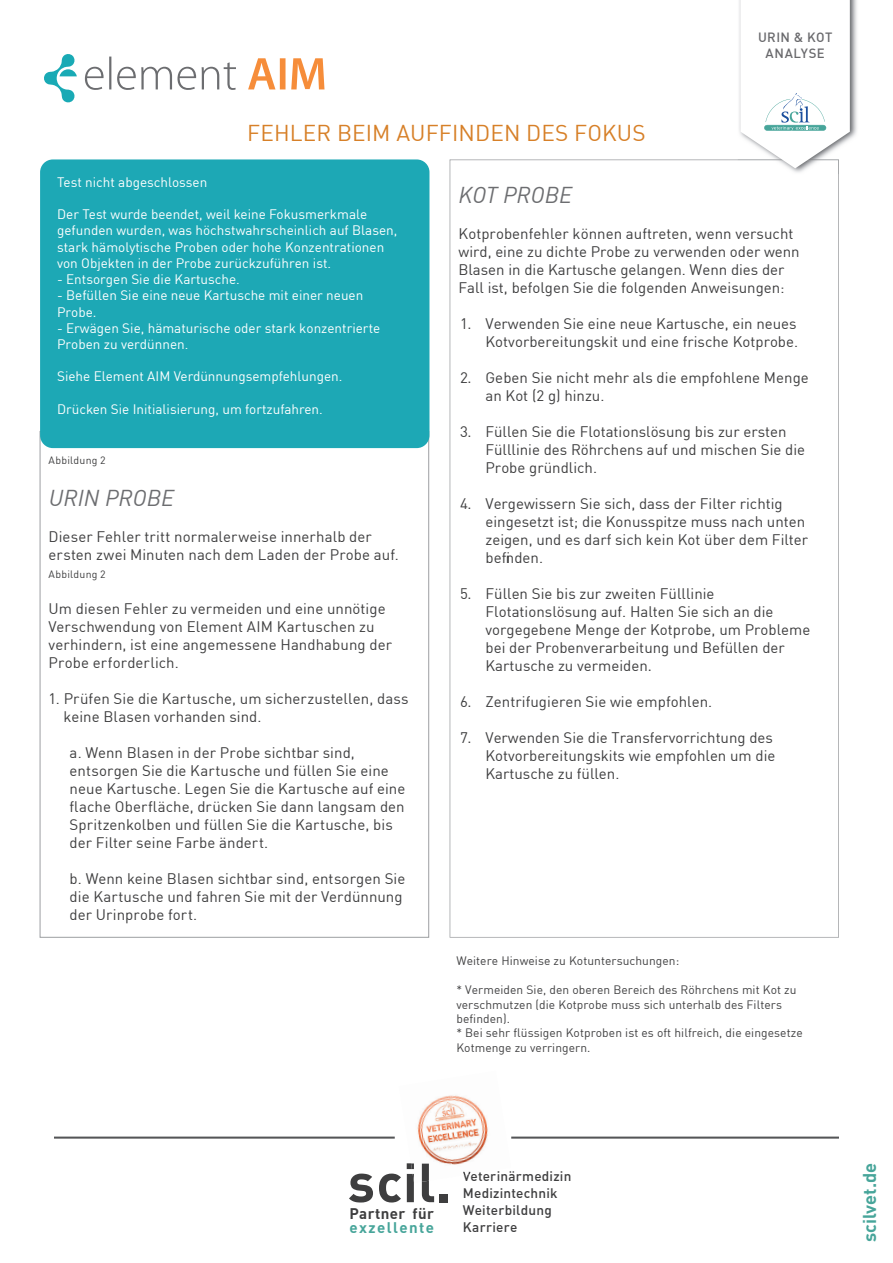
<style>
.page{position:relative;width:893px;height:1263px;background:#fff}
.page>*{position:absolute;margin:0;border:0;box-sizing:border-box;transform-origin:0 0}
.t1{font:700 54.3px "DIN";color:#3e3e3f}
.t2{font:22.5px "DIN Pro";letter-spacing:.005em;color:#d78028}
.t3{font:italic 22.5px "DIN Pro";letter-spacing:.005em;color:#6c6d70}
.t4{font:700 18.15px "DIN";color:#47a59a}
.t5{font:15px/18px "DIN Pro";letter-spacing:.005em;color:#3e3e3f}
.t6{font:15px/18px "DIN";color:#3e3e3f}
.t7{font:700 15px "DIN";letter-spacing:.03em;color:#3e3e3f}
.t8{font:700 15px "DIN";letter-spacing:.09em;color:#47a59a}
.t9{font:13.5px/16.2px "DIN Pro";color:#fff}
.t10{font:13.5px/16.2px "DIN";color:#fff}
.t11{font:500 13.5px/17px "DIN";letter-spacing:.015em;color:#3e3e3f}
.t12{font:500 13.2px/15.6px "DIN";letter-spacing:.035em;color:#69696c;text-align:center}
.t13{font:12px/14.4px "DIN";letter-spacing:.005em;color:#414142}
.t14{font:10.5px "DIN Pro";letter-spacing:.02em;color:#3e3e3f}
.s1{font-family:"DIN Pro"}
.s2{font-family:"DIN"}
</style>
<div class="page">
<svg style="left:248px;top:58px;width:76px;height:31px"></svg>
<svg style="left:44px;top:54px;width:33px;height:49px"></svg>
<svg style="left:85px;top:57px;width:151px;height:33px"></svg>
<svg style="left:450px;top:159px;width:389px;height:779px"></svg>
<img style="left:739px;top:0;width:118px;height:139px">
<img style="left:738px;top:159px;width:101px;height:15px">
<svg style="left:740px;top:0;width:110px;height:168px"></svg>
<hr style="left:54px;top:1136px;width:341px;height:2px;background:#545557">
<hr style="left:511px;top:1136px;width:328px;height:2px;background:#545557">
<img style="left:417px;top:1095px;width:71px;height:81px">
<img style="left:411px;top:1163px;width:41px;height:19px">
<img style="left:463px;top:1172px;width:23px;height:3px">
<div style="left:40px;top:159px;width:389px;height:289px;background:#1da8b5;border-radius:13px"></div>
<h2 class="t2" style="left:247px;top:115px;width:400px">FEHLER BEIM AUFFINDEN DES FOKUS</h2>
<p class="t12" style="left:758px;top:29px;width:76px">URIN &amp; KOT<br>ANALYSE</p>
<p class="t9" style="left:57px;top:173px;width:152px">Test nicht abgeschlossen</p>
<p class="t9" style="left:57px;top:205px;width:342px">Der Test wurde beendet, weil keine Fokusmerkmale gefunden wurden, was höchstwahrscheinlich auf Blasen,</p>
<p class="t10" style="left:57px;top:239px;width:329px">stark hämolytische Proben <span class="s1">oder hohe Konzentrationen</span></p>
<p class="t9" style="left:57px;top:254px;width:276px">von Objekten in der Probe zurückzuführen ist.</p>
<p class="t9" style="left:57px;top:270px;width:184px">- Entsorgen Sie die Kartusche.</p>
<p class="t10" style="left:57px;top:287px;width:308px"><span class="s1">-</span> Befüllen Sie eine neue Kartusche mit einer neuen<br>Probe.</p>
<p class="t9" style="left:57px;top:319px;width:325px">- Erwägen Sie, hämaturische oder stark konzentrierte<br>Proben zu verdünnen.</p>
<p class="t9" style="left:57px;top:367px;width:287px">Siehe Element AIM Verdünnungsempfehlungen.</p>
<p class="t9" style="left:57px;top:400px;width:267px">Drücken Sie Initialisierung, um fortzufahren.</p>
<p class="t14" style="left:49px;top:452px;width:59px">Abbildung 2</p>
<h2 class="t3" style="left:49px;top:481px;width:127px">URIN PROBE</h2>
<p class="t5" style="left:49px;top:526px;width:352px">Dieser Fehler tritt normalerweise innerhalb der ersten zwei Minuten nach dem Laden der Probe auf.</p>
<p class="t14" style="left:49px;top:566px;width:59px">Abbildung 2</p>
<p class="t5" style="left:49px;top:598px;width:345px">Um diesen Fehler zu vermeiden und eine unnötige Verschwendung von Element AIM Kartuschen zu verhindern, ist eine angemessene Handhabung der Probe erforderlich.</p>
<p class="t5" style="left:64px;top:688px;width:347px;text-indent:-15px">1. Prüfen Sie die Kartusche, um sicherzustellen, dass keine Blasen vorhanden sind.</p>
<p class="t5" style="left:70px;top:742px;width:337px">a. Wenn Blasen in der Probe sichtbar sind, entsorgen Sie die Kartusche und füllen Sie eine neue Kartusche. Legen Sie die Kartusche auf eine flache Oberfläche, drücken Sie dann langsam den Spritzenkolben und füllen Sie die Kartusche, bis der Filter seine Farbe ändert.</p>
<p class="t5" style="left:70px;top:868px;width:337px">b. Wenn keine Blasen sichtbar sind, entsorgen Sie die Kartusche und fahren Sie mit der Verdünnung der Urinprobe fort.</p>
<h2 class="t3" style="left:459px;top:178px;width:115px">KOT PROBE</h2>
<p class="t5" style="left:458px;top:224px;width:343px">Kotprobenfehler können auftreten, wenn versucht wird, eine zu dichte Probe zu verwenden oder wenn Blasen in <span class="s2">die</span> Kartusche gelangen. Wenn dies der Fall ist, befolgen Sie die folgenden Anweisungen:</p>
<p class="t5" style="left:460px;top:314px;width:339px;text-align:right"><span class="s2">1.</span> Verwenden Sie eine neue Kartusche, ein neues<br>Kotvorbereitungskit und eine frische Kotprobe.</p>
<p class="t5" style="left:485px;top:368px;width:325px;text-indent:-25px"><span class="s2">2.</span> Geben Sie nicht mehr als die empfohlene Menge an Kot (2 g) hinzu.</p>
<p class="t5" style="left:485px;top:422px;width:321px;text-indent:-25px"><span class="s2">3.</span> Füllen Sie die Flotationslösung bis zur ersten<br>Fülllinie <span class="s2">des Röhrchens</span> auf und mischen Sie die<br>Probe gründlich.</p>
<p class="t5" style="left:485px;top:494px;width:324px;text-indent:-25px"><span class="s2">4.</span> Vergewissern Sie sich, dass der Filter richtig eingesetzt ist; die Konusspitze muss nach unten zeigen, und es darf sich kein Kot über dem Filter befinden.</p>
<p class="t6" style="left:485px;top:585px;width:326px;text-indent:-25px">5. Füllen Sie bis zur zweiten Fülllinie Flotationslösung auf<span class="s1">.</span> Halten Sie sich an die vorgegebene Menge der Kotprobe, um Probleme bei der Probenverarbeitung und Befüllen der Kartusche zu vermeiden.</p>
<p class="t5" style="left:460px;top:692px;width:254px"><span class="s2">6.</span> Zentrifugieren Sie wie empfohlen.</p>
<p class="t5" style="left:485px;top:728px;width:291px;text-indent:-25px"><span class="s2">7.</span> Verwenden Sie die Transfervorrichtung des<br>Kotvorbereitungskits wie empfohlen um die<br>Kartusche zu füllen.</p>
<p class="t13" style="left:456px;top:954px;width:224px">Weitere Hinweise zu Kotuntersuchungen:</p>
<p class="t13" style="left:456px;top:982px;width:348px">* Vermeiden Sie, den oberen Bereich des Röhrchens mit Kot zu verschmutzen (die Kotprobe muss sich unterhalb des Filters befinden).<br>* Bei sehr flüssigen Kotproben ist es oft hilfreich, die eingesetze Kotmenge zu verringern.</p>
<h1 class="t1" style="left:348px;top:1147px;width:105px">scil.</h1>
<p class="t11" style="left:463px;top:1168px;width:110px">Veterinärmedizin<br>Medizintechnik<br>Weiterbildung<br>Karriere</p>
<p class="t7" style="left:349px;top:1204px;width:86px">Partner für</p>
<p class="t8" style="left:349px;top:1218px;width:86px">exzellente</p>
<p class="t4" style="left:858px;top:1242px;width:80px;rotate:-90deg">scilvet.de</p>
</div>
